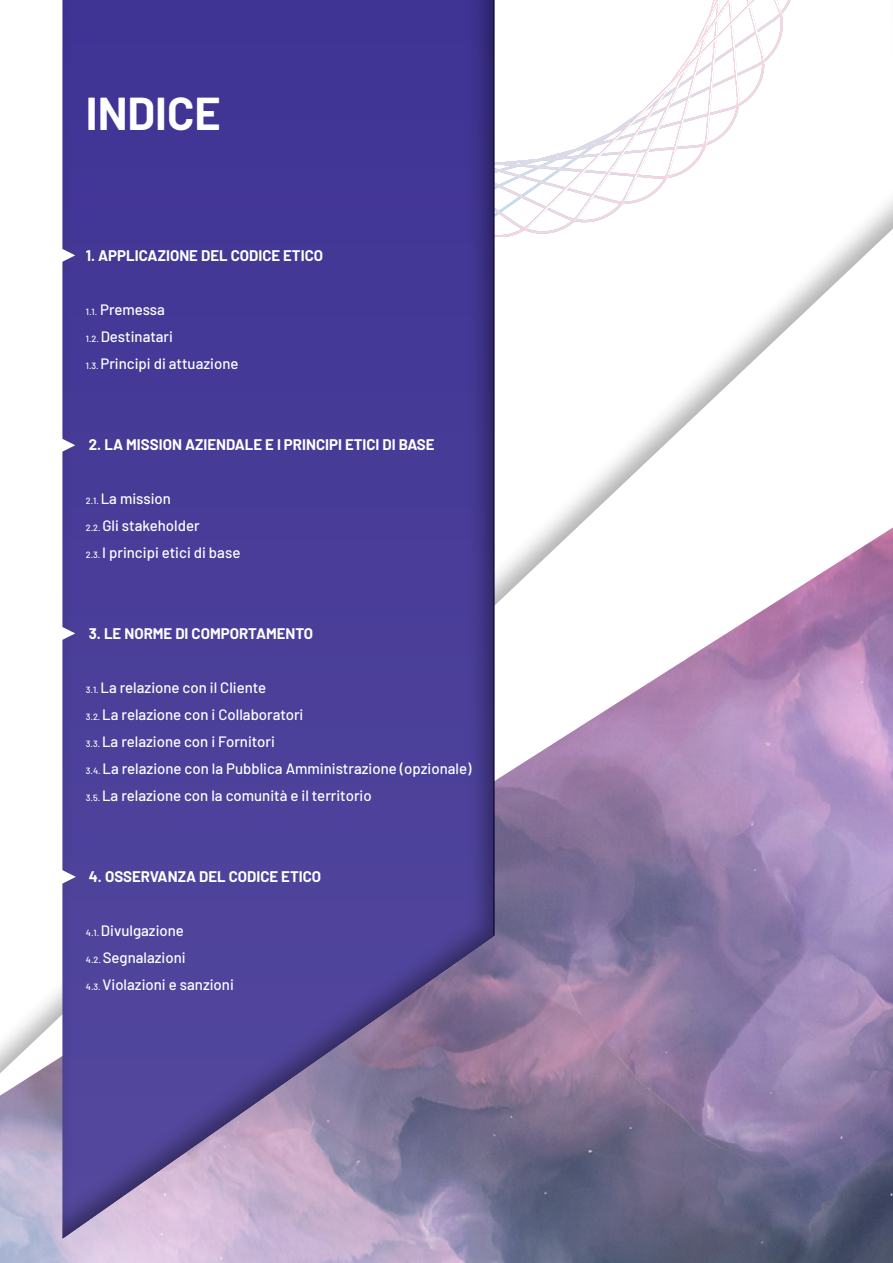
<style>
.page{position:relative;width:893px;height:1263px;background:#fff}
.page>*{position:absolute;margin:0;border:0;box-sizing:border-box;transform-origin:0 0}
.t1{font:700 45px "Barlow";color:#fff}
.t2{font:500 15px/27px "Barlow";color:#fff}
.t3{font:700 15px "Barlow";color:#fff}
.s1{font-size:9px}
</style>
<div class="page">
<svg style="left:548px;top:200px;width:345px;height:327px"></svg>
<div style="left:192px;top:0;width:616px;height:247px;background:#fff"></div>
<svg style="left:495px;top:0;width:296px;height:237px"></svg>
<img style="left:0;top:527px;width:893px;height:736px">
<div style="left:60px;top:0;width:435px;height:1241px;background:#231f20;opacity:.45"></div>
<svg style="left:60px;top:432px;width:15px;height:27px"></svg>
<svg style="left:48px;top:620px;width:27px;height:27px"></svg>
<svg style="left:49px;top:863px;width:27px;height:27px"></svg>
<svg style="left:60px;top:242px;width:15px;height:27px"></svg>
<h1 class="t1" style="left:86px;top:81px;width:136px">INDICE</h1>
<p class="t3" style="left:86px;top:244px;width:239px">1. APPLICAZIONE DEL CODICE ETICO</p>
<p class="t2" style="left:86px;top:295px;width:154px"><span class="s1">1.1.</span> Premessa<br><span class="s1">1.2.</span> Destinatari<br><span class="s1">1.3.</span> Principi di attuazione</p>
<p class="t3" style="left:89px;top:433px;width:347px">2. LA MISSION AZIENDALE E I PRINCIPI ETICI DI BASE</p>
<p class="t2" style="left:86px;top:484px;width:156px"><span class="s1">2.1.</span> La mission<br><span class="s1">2.2.</span> Gli stakeholder<br><span class="s1">2.3.</span> I principi etici di base</p>
<p class="t3" style="left:89px;top:622px;width:226px">3. LE NORME DI COMPORTAMENTO</p>
<p class="t2" style="left:86px;top:673px;width:387px"><span class="s1">3.1.</span> La relazione con il Cliente<br><span class="s1">3.2.</span> La relazione con i Collaboratori<br><span class="s1">3.3.</span> La relazione con i Fornitori<br><span class="s1">3.4.</span> La relazione con la Pubblica Amministrazione (opzionale)<br><span class="s1">3.5.</span> La relazione con la comunità e il territorio</p>
<p class="t3" style="left:89px;top:865px;width:234px">4. OSSERVANZA DEL CODICE ETICO</p>
<p class="t2" style="left:86px;top:916px;width:150px"><span class="s1">4.1.</span> Divulgazione<br><span class="s1">4.2.</span> Segnalazioni<br><span class="s1">4.3.</span> Violazioni e sanzioni</p>
</div>
